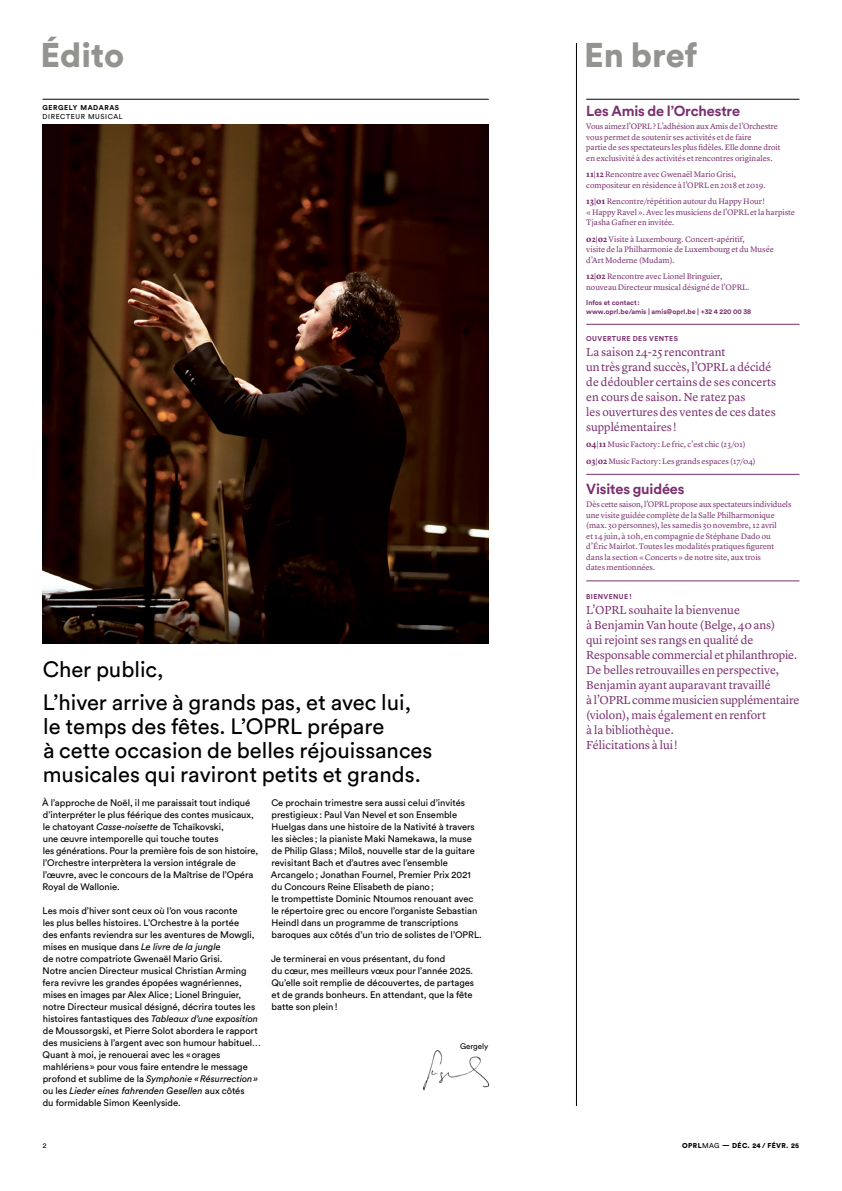
<style>
.page{position:relative;width:842px;height:1191px;background:#fff}
.page>*{position:absolute;margin:0;border:0;box-sizing:border-box;transform-origin:0 0}
.t1{font:900 34px "Circular Std";color:#93938f}
.t2{font:22px/24px "Circular Pro";color:#000}
.t3{font:700 14.5px "Circular Std";letter-spacing:-.01em;color:#7a2f6e}
.t4{font:12px/15px "Lyon Text";letter-spacing:-.005em;color:#7a2f6e}
.t5{font:9.4px/12px "Circular Pro";color:#000}
.t6{font:8.2px/10.5px "Lyon Text";color:#7a2f6e}
.t7{font:8px "Circular Pro";letter-spacing:-.01em;color:#000}
.t8{font:700 7px/9px "Circular Pro";color:#7a2f6e}
.t9{font:700 7px "Circular Std";letter-spacing:.05em;color:#7a2f6e}
.t10{font:900 7px "Circular Std";letter-spacing:.06em;color:#000}
.t11{font:7px "Circular Pro";letter-spacing:.085em;color:#000}
.t12{font:700 7px "Circular Std";letter-spacing:.085em;color:#000}
.s1{font-style:italic}
.s2{font-weight:700}
.s3{font-family:"Circular Pro";font-weight:400}
</style>
<div class="page">
<img style="left:43px;top:125px;width:446px;height:519px">
<hr style="left:576px;top:43px;width:1px;height:1063px;background:#000">
<hr style="left:586px;top:324px;width:213px;height:1px;background:#7a2f6e">
<hr style="left:586px;top:474px;width:213px;height:1px;background:#7a2f6e">
<hr style="left:586px;top:580px;width:213px;height:1px;background:#7a2f6e">
<hr style="left:43px;top:99px;width:446px;height:1px;background:#000">
<hr style="left:586px;top:99px;width:213px;height:1px;background:#000">
<img style="left:423px;top:1050px;width:67px;height:41px">
<h1 class="t1" style="left:41px;top:32px;width:85px">Édito</h1>
<h1 class="t1" style="left:584px;top:32px;width:114px">En bref</h1>
<p class="t12" style="left:43px;top:103px;width:78px">GERGELY MADARAS</p>
<p class="t11" style="left:43px;top:111px;width:82px">DIRECTEUR MUSICAL</p>
<h2 class="t2" style="left:43px;top:651px;width:370px;line-height:33px">Cher public,<br>L’hiver arrive à grands pas, et avec lui,</h2>
<h2 class="t2" style="left:43px;top:713px;width:391px">le temps des fêtes. L’OPRL prépare<br>à cette occasion de belles réjouissances musicales qui raviront petits et grands.</h2>
<p class="t5" style="left:271px;top:796px;width:212px">Ce prochain trimestre sera aussi celui d’invités prestigieux : Paul Van Nevel et son Ensemble Huelgas dans une histoire de la Nativité à travers les siècles ; la pianiste Maki Namekawa, la muse de Philip Glass ; Miloš, nouvelle star de la guitare revisitant Bach et d’autres avec l’ensemble Arcangelo; Jonathan Fournel, Premier Prix 2021 du Concours Reine Elisabeth de piano;<br>le trompettiste Dominic Ntoumos renouant avec le répertoire grec ou encore l’organiste Sebastian Heindl dans un programme de transcriptions baroques aux côtés d’un trio de solistes de l’OPRL.</p>
<p class="t5" style="left:271px;top:952px;width:205px">Je terminerai en vous présentant, du fond<br>du cœur, mes meilleurs vœux pour l’année 2025.<br>Qu’elle soit remplie de découvertes, de partages et de grands bonheurs. En attendant, que la fête batte son plein!</p>
<p class="t5" style="left:42px;top:796px;width:217px">À l’approche de Noël, il me paraissait tout indiqué d’interpréter le plus féérique des contes musicaux, le chatoyant <span class="s1">Casse-noisette</span> de Tchaïkovski,<br>une œuvre intemporelle qui touche toutes<br>les générations. Pour la première fois de son histoire, l’Orchestre interprètera la version intégrale de l’œuvre, avec le concours de la Maîtrise de l’Opéra Royal de Wallonie.</p>
<p class="t5" style="left:43px;top:904px;width:220px">Les mois d’hiver sont ceux où l’on vous raconte<br>les plus belles histoires. L’Orchestre à la portée<br>des enfants reviendra sur les aventures de Mowgli, mises en musique dans <span class="s1">Le livre de la jungle<br></span>de notre compatriote Gwenaël Mario Grisi.<br>Notre ancien Directeur musical Christian Arming fera revivre les grandes épopées wagnériennes, mises en images par Alex Alice; Lionel Bringuier, notre Directeur musical désigné, décrira toutes les histoires fantastiques des <span class="s1">Tableaux d’une exposition </span>de Moussorgski, et Pierre Solot abordera le rapport des musiciens à l’argent avec son humour habituel… Quant à moi, je renouerai avec les «orages mahlériens » pour vous faire entendre le message profond et sublime de la <span class="s1">Symphonie «Résurrection» </span>ou les <span class="s1">Lieder eines fahrenden Gesellen</span> aux côtés<br>du formidable Simon Keenlyside.</p>
<p class="t7" style="left:460px;top:1040px;width:30px">Gergely</p>
<h3 class="t3" style="left:586px;top:101px;width:155px">Les Amis de l’Orchestre</h3>
<p class="t6" style="left:586px;top:120px;width:196px">Vous aimez l’OPRL ? L’adhésion aux Amis de l’Orchestre vous permet de soutenir ses activités et de faire<br>partie de ses spectateurs les plus fidèles. Elle donne droit en exclusivité à des activités et rencontres originales.</p>
<p class="t6" style="left:586px;top:168px;width:181px"><span class="s2">11|12</span> Rencontre avec Gwenaël Mario Grisi, compositeur en résidence à l’OPRL en 2018 et 2019.</p>
<p class="t6" style="left:586px;top:195px;width:210px"><span class="s2">13|01</span> Rencontre/répétition autour du Happy Hour !<br>« Happy Ravel ». Avec les musiciens de l’OPRL et la harpiste<br>Tjasha Gafner en invitée.</p>
<p class="t6" style="left:586px;top:233px;width:189px"><span class="s2">02|02</span> Visite à Luxembourg. Concert-apéritif,<br>visite de la Philharmonie de Luxembourg et du Musée d’Art Moderne (Mudam).</p>
<p class="t6" style="left:586px;top:270px;width:165px"><span class="s2">12|02</span> Rencontre avec Lionel Bringuier, nouveau Directeur musical désigné de l’OPRL.</p>
<p class="t8" style="left:586px;top:297px;width:166px">Infos et contact:<br>www.oprl.be/amis | amis@oprl.be | +32 4 220 00 38</p>
<p class="t9" style="left:586px;top:334px;width:93px">OUVERTURE DES VENTES</p>
<p class="t4" style="left:586px;top:343px;width:191px">La saison 24-25 rencontrant<br>un très grand succès, l’OPRL a décidé de dédoubler certains de ses concerts en cours de saison. Ne ratez pas<br>les ouvertures des ventes de ces dates supplémentaires !</p>
<p class="t6" style="left:586px;top:435px;width:171px;line-height:16.5px"><span class="s2">04|11</span> Music Factory : Le fric, c’est chic (23/01)<br><span class="s2">03|02</span> Music Factory : Les grands espaces (17/04)</p>
<h3 class="t3" style="left:586px;top:479px;width:100px">Visites guidées</h3>
<p class="t6" style="left:586px;top:498px;width:207px">Dès cette saison, l’OPRL propose aux spectateurs individuels une visite guidée complète de la Salle Philharmonique (max. 30 personnes), les samedis 30 novembre, 12 avril<br>et 14 juin, à 10h, en compagnie de Stéphane Dado ou d’Éric Mairlot. Toutes les modalités pratiques figurent dans la section « Concerts » de notre site, aux trois<br>dates mentionnées.</p>
<p class="t9" style="left:586px;top:592px;width:47px">BIENVENUE !</p>
<p class="t4" style="left:586px;top:601px;width:215px">L’OPRL souhaite la bienvenue<br>à Benjamin Van houte (Belge, 40 ans)<br>qui rejoint ses rangs en qualité de Responsable commercial et philanthropie.<br>De belles retrouvailles en perspective, Benjamin ayant auparavant travaillé<br>à l’OPRL comme musicien supplémentaire (violon), mais également en renfort<br>à la bibliothèque.<br>Félicitations à lui !</p>
<p class="t11" style="left:43px;top:1141px;width:5px">2</p>
<p class="t10" style="left:682px;top:1141px;width:118px">OPRL<span class="s3">MAG</span> — DÉC. 24 / FÉVR. 25</p>
</div>
